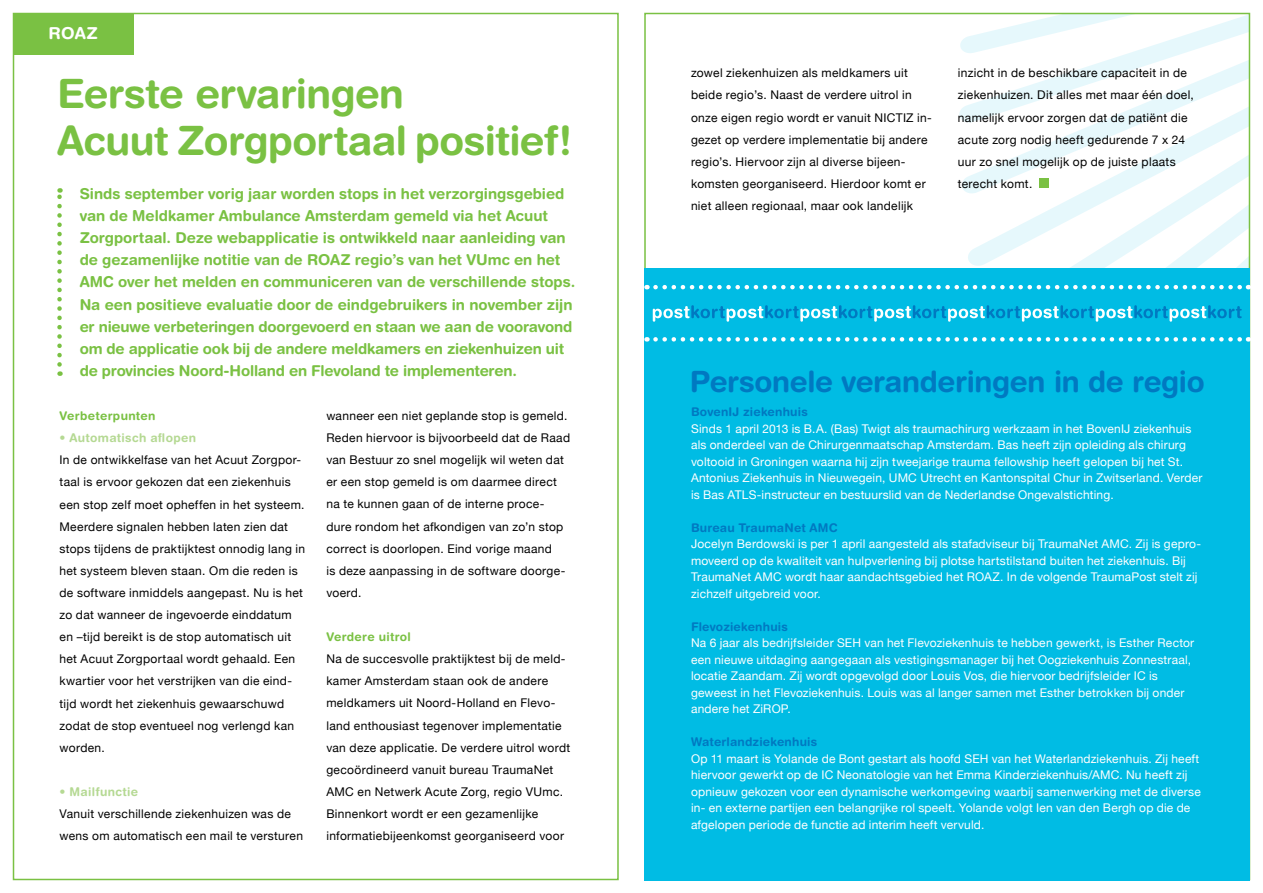
<style>
.page{position:relative;width:1263px;height:893px;background:#fff}
.page>*{position:absolute;margin:0;border:0;box-sizing:border-box;transform-origin:0 0}
.t1{font:700 40.5px/46.5px "Helvetica Rounded";letter-spacing:-.015em;color:#7ac143}
.t2{font:700 29.4px "Helvetica Rounded";letter-spacing:-.01em;color:#0079c1}
.t3{font:700 16.5px "Helvetica Rounded";color:#fff}
.t4{font:700 15px/22px "Helvetica Rounded";letter-spacing:-.005em;color:#7ac143}
.t5{font:12px/22px "Helvetica Neue";letter-spacing:.025em;color:#000}
.t6{font:12px/16.5px "Helvetica Neue";letter-spacing:.015em;color:#fff}
.t7{font:700 12px "Helvetica Rounded";letter-spacing:.015em;color:#0079c1}
.t8{font:700 12px "Helvetica Rounded";letter-spacing:.03em;color:#b5d993}
.t9{font:700 12px "Helvetica Rounded";letter-spacing:.025em;color:#7ac143}
</style>
<div class="page">
<svg style="left:959px;top:16px;width:288px;height:106px"></svg>
<svg style="left:968px;top:21px;width:279px;height:245px"></svg>
<svg style="left:978px;top:57px;width:269px;height:211px"></svg>
<svg style="left:57px;top:188px;width:5px;height:176px"></svg>
<div style="left:13px;top:13px;width:121px;height:42px;background:#7ac143"></div>
<div style="left:644px;top:268px;width:606px;height:612px;background:#00bce4"></div>
<svg style="left:653px;top:305px;width:589px;height:17px"></svg>
<svg style="left:655px;top:285px;width:594px;height:4px"></svg>
<svg style="left:655px;top:337px;width:594px;height:5px"></svg>
<div style="left:1039px;top:178px;width:10px;height:10px;background:#7ac143"></div>
<h3 class="t3" style="left:48px;top:23px;width:51px">ROAZ</h3>
<h1 class="t1" style="left:57px;top:70px;width:516px">Eerste ervaringen<br>Acuut Zorgportaal positief!</h1>
<p class="t4" style="left:80px;top:182px;width:497px">Sinds september vorig jaar worden stops in het verzorgingsgebied van de Meldkamer Ambulance Amsterdam gemeld via het Acuut Zorgportaal. Deze webapplicatie is ontwikkeld naar aanleiding van de gezamenlijke notitie van de ROAZ regio’s van het VUmc en het AMC over het melden en communiceren van de verschillende stops.<br>Na een positieve evaluatie door de eindgebruikers in november zijn er nieuwe verbeteringen doorgevoerd en staan we aan de vooravond om de applicatie ook bij de andere meldkamers en ziekenhuizen uit de provincies Noord-Holland en Flevoland te implementeren.</p>
<p class="t9" style="left:60px;top:409px;width:98px">Verbeterpunten</p>
<p class="t8" style="left:60px;top:431px;width:138px">• Automatisch aflopen</p>
<p class="t5" style="left:60px;top:449px;width:247px">In de ontwikkelfase van het Acuut Zorgpor&shy;taal is ervoor gekozen dat een ziekenhuis een stop zelf moet opheffen in het systeem.<br>Meerdere signalen hebben laten zien dat stops tijdens de praktijktest onnodig lang in het systeem bleven staan. Om die reden is de software inmiddels aangepast. Nu is het zo dat wanneer de ingevoerde einddatum en –tijd bereikt is de stop automatisch uit het Acuut Zorgportaal wordt gehaald. Een kwartier voor het verstrijken van die eind&shy;tijd wordt het ziekenhuis gewaarschuwd zodat de stop eventueel nog verlengd kan worden.</p>
<p class="t8" style="left:60px;top:784px;width:80px">• Mailfunctie</p>
<p class="t5" style="left:60px;top:803px;width:245px">Vanuit verschillende ziekenhuizen was de wens om automatisch een mail te versturen</p>
<p class="t5" style="left:326px;top:405px;width:245px">wanneer een niet geplande stop is gemeld.<br>Reden hiervoor is bijvoorbeeld dat de Raad van Bestuur zo snel mogelijk wil weten dat er een stop gemeld is om daarmee direct na te kunnen gaan of de interne proce&shy;dure rondom het afkondigen van zo’n stop correct is doorlopen. Eind vorige maand<br>is deze aanpassing in de software doorge&shy;voerd.</p>
<p class="t9" style="left:326px;top:629px;width:86px">Verdere uitrol</p>
<p class="t5" style="left:326px;top:648px;width:245px">Na de succesvolle praktijktest bij de meld&shy;kamer Amsterdam staan ook de andere meldkamers uit Noord-Holland en Flevo&shy;land enthousiast tegenover implementatie van deze applicatie. De verdere uitrol wordt gecoördineerd vanuit bureau TraumaNet AMC en Netwerk Acute Zorg, regio VUmc.<br>Binnenkort wordt er een gezamenlijke informatiebijeenkomst georganiseerd voor</p>
<p class="t5" style="left:691px;top:62px;width:242px">zowel ziekenhuizen als meldkamers uit beide regio’s. Naast de verdere uitrol in onze eigen regio wordt er vanuit NICTIZ in&shy;gezet op verdere implementatie bij andere regio’s. Hiervoor zijn al diverse bijeen&shy;komsten georganiseerd. Hierdoor komt er niet alleen regionaal, maar ook landelijk</p>
<p class="t5" style="left:958px;top:62px;width:238px">inzicht in de beschikbare capaciteit in de ziekenhuizen. Dit alles met maar één doel, namelijk ervoor zorgen dat de patiënt die acute zorg nodig heeft gedurende 7 x 24 uur zo snel mogelijk op de juiste plaats terecht komt.</p>
<h2 class="t2" style="left:690px;top:364px;width:516px">Personele veranderingen in de regio</h2>
<p class="t7" style="left:691px;top:405px;width:118px">BovenIJ ziekenhuis</p>
<p class="t6" style="left:691px;top:420px;width:513px">Sinds 1 april 2013 is B.A. (Bas) Twigt als traumachirurg werkzaam in het BovenIJ ziekenhuis als onderdeel van de Chirurgenmaatschap Amsterdam. Bas heeft zijn opleiding als chirurg voltooid in Groningen waarna hij zijn tweejarige trauma fellowship heeft gelopen bij het St.<br>Antonius Ziekenhuis in Nieuwegein, UMC Utrecht en Kantonspital Chur in Zwitserland. Verder is Bas ATLS-instructeur en bestuurslid van de Nederlandse Ongevalstichting.</p>
<p class="t7" style="left:691px;top:520px;width:148px">Bureau TraumaNet AMC</p>
<p class="t6" style="left:691px;top:536px;width:511px">Jocelyn Berdowski is per 1 april aangesteld als stafadviseur bij TraumaNet AMC. Zij is gepro&shy;moveerd op de kwaliteit van hulpverlening bij plotse hartstilstand buiten het ziekenhuis. Bij TraumaNet AMC wordt haar aandachtsgebied het ROAZ. In de volgende TraumaPost stelt zij zichzelf uitgebreid voor.</p>
<p class="t7" style="left:691px;top:619px;width:98px">Flevoziekenhuis</p>
<p class="t6" style="left:691px;top:635px;width:505px">Na 6 jaar als bedrijfsleider SEH van het Flevoziekenhuis te hebben gewerkt, is Esther Rector een nieuwe uitdaging aangegaan als vestigingsmanager bij het Oogziekenhuis Zonnestraal, locatie Zaandam. Zij wordt opgevolgd door Louis Vos, die hiervoor bedrijfsleider IC is geweest in het Flevoziekenhuis. Louis was al langer samen met Esther betrokken bij onder andere het ZiROP.</p>
<p class="t7" style="left:691px;top:735px;width:128px">Waterlandziekenhuis</p>
<p class="t6" style="left:691px;top:750px;width:511px">Op 11 maart is Yolande de Bont gestart als hoofd SEH van het Waterlandziekenhuis. Zij heeft hiervoor gewerkt op de IC Neonatologie van het Emma Kinderziekenhuis/AMC. Nu heeft zij opnieuw gekozen voor een dynamische werkomgeving waarbij samenwerking met de diverse in- en externe partijen een belangrijke rol speelt. Yolande volgt Ien van den Bergh op die de afgelopen periode de functie ad interim heeft vervuld.</p>
</div>
